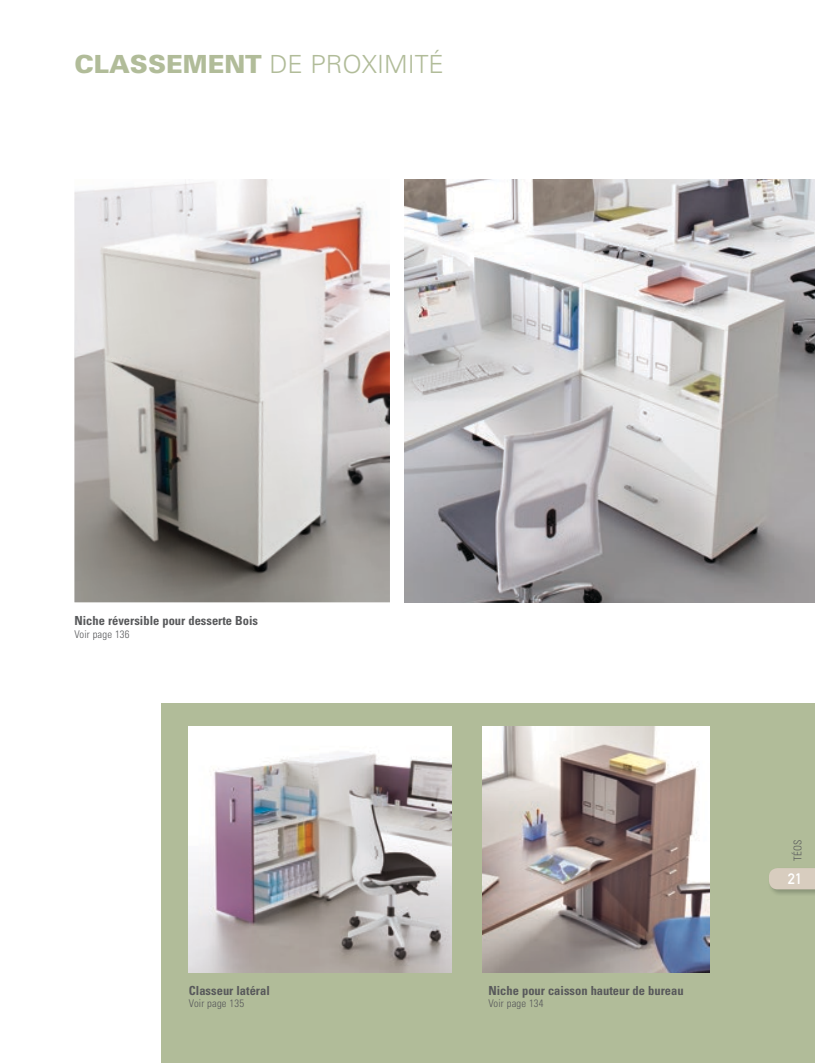
<style>
.page{position:relative;width:815px;height:1063px;background:#fff}
.page>*{position:absolute;margin:0;border:0;box-sizing:border-box;transform-origin:0 0}
.t1{font:300 25px "Univers";color:#b1bc99}
.t2{font:15px "DIN Mittelschrift Alternate";color:#fff}
.t3{font:700 condensed 12.5px "Univers";color:#58595b}
.t4{font:300 condensed 10.62px "Univers";letter-spacing:.015em;color:#58595b}
.s1{font-weight:900}
</style>
<div class="page">
<div style="left:161px;top:703px;width:654px;height:360px;background:#b1bc99"></div>
<img style="left:74px;top:179px;width:316px;height:423px">
<img style="left:189px;top:726px;width:262px;height:247px">
<img style="left:404px;top:179px;width:411px;height:423px">
<img style="left:482px;top:726px;width:228px;height:247px">
<svg style="left:769px;top:868px;width:46px;height:21px"></svg>
<h1 class="t1" style="left:74px;top:49px;width:371px"><span class="s1">CLASSEMENT</span> DE PROXIMITÉ</h1>
<p class="t3" style="left:74px;top:613px;width:185px">Niche réversible pour desserte Bois</p>
<p class="t4" style="left:74px;top:628px;width:57px">Voir page 136</p>
<p class="t3" style="left:189px;top:983px;width:82px">Classeur latéral</p>
<p class="t4" style="left:189px;top:997px;width:57px">Voir page 135</p>
<p class="t3" style="left:488px;top:983px;width:197px">Niche pour caisson hauteur de bureau</p>
<p class="t4" style="left:488px;top:997px;width:57px">Voir page 134</p>
<p class="t4" style="left:791px;top:861px;width:23px;rotate:-90deg">TÉOS</p>
<p class="t2" style="left:788px;top:870px;width:16px">21</p>
</div>
